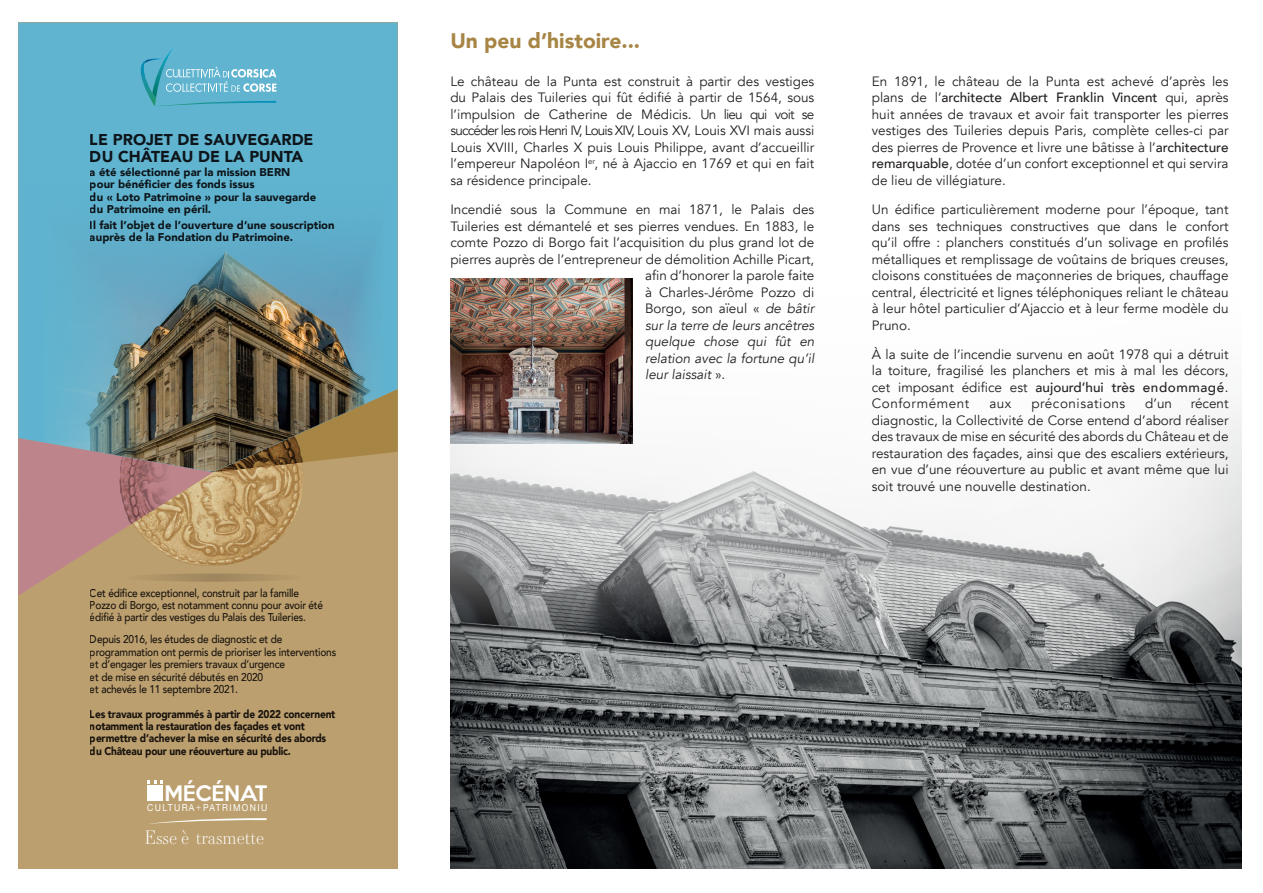
<style>
.page{position:relative;width:1263px;height:893px;background:#fff}
.page>*{position:absolute;margin:0;border:0;box-sizing:border-box;transform-origin:0 0}
.t1{font:900 21px "Avenir";color:#a78545}
.t2{font:500 19.5px "Keep Calm";color:#fff}
.t3{font:300 18.45px "Essonnes Display";color:#fff}
.t4{font:900 15.75px/16.8px "Avenir";color:#231f20}
.t5{font:13.5px/16.5px "Avenir";color:#231f20;text-align:justify}
.t6{font:italic 13.5px "Avenir";color:#231f20}
.t7{font:13.5px "Avenir";letter-spacing:.04em;color:#231f20}
.t8{font:500 11.25px/12.3px "Avenir";letter-spacing:-.02em;color:#231f20;scale:.9 1}
.t9{font:900 11.25px/12.3px "Avenir";color:#231f20}
.t10{font:900 11.25px/12.5px "Avenir";letter-spacing:-.02em;color:#231f20;scale:.9 1}
.t11{font:9.6px "Helvetica Neue";letter-spacing:.16em;color:#fff;scale:.9 1}
.s1{font-weight:300}
.s2{font-style:italic}
.s3{font-style:normal}
.s4{font-weight:500}
</style>
<div class="page">
<div style="left:18px;top:23px;width:380px;height:846px;background:#bb9f6f"></div>
<svg style="left:18px;top:472px;width:257px;height:124px"></svg>
<img style="left:103px;top:472px;width:110px;height:120px">
<img style="left:131px;top:472px;width:172px;height:94px">
<div style="left:18px;top:23px;width:380px;height:154px;background:#60b4d0"></div>
<svg style="left:18px;top:177px;width:380px;height:295px;background:#6eabbd"></svg>
<img style="left:44px;top:177px;width:339px;height:295px">
<svg style="left:139px;top:47px;width:138px;height:59px;background:#67b7d0"></svg>
<svg style="left:149px;top:818px;width:118px;height:6px"></svg>
<div style="left:147px;top:785px;width:16px;height:16px;background:#fff"></div>
<svg style="left:147px;top:780px;width:16px;height:3px"></svg>
<img style="left:450px;top:278px;width:791px;height:591px">
<img style="left:450px;top:279px;width:182px;height:165px">
<p class="t4" style="left:90px;top:131px;width:225px">LE PROJET DE SAUVEGARDE<br>DU CHÂTEAU DE LA PUNTA</p>
<p class="t9" style="left:90px;top:165px;width:228px">a été sélectionné par la mission BERN pour bénéficier des fonds issus<br>du « Loto Patrimoine » pour la sauvegarde du Patrimoine en péril.</p>
<p class="t9" style="left:90px;top:218px;width:246px">Il fait l’objet de l’ouverture d’une souscription auprès de la Fondation du Patrimoine.</p>
<p class="t8" style="left:90px;top:586px;width:261px">Cet édifice exceptionnel, construit par la famille<br>Pozzo di Borgo, est notamment connu pour avoir été édifié à partir des vestiges du Palais des Tuileries.</p>
<p class="t8" style="left:90px;top:633px;width:275px">Depuis 2016, les études de diagnostic et de programmation ont permis de prioriser les interventions et d’engager les premiers travaux d’urgence<br>et de mise en sécurité débutés en 2020<br>et achevés le 11 septembre 2021.</p>
<p class="t10" style="left:90px;top:707px;width:274px">Les travaux programmés à partir de 2022 concernent notamment la restauration des façades et vont permettre d’achever la mise en sécurité des abords du Château pour une réouverture au public.</p>
<h2 class="t2" style="left:164px;top:776px;width:105px">MÉCÉNAT</h2>
<p class="t11" style="left:147px;top:802px;width:135px">CULTURA<span class="s1">+</span>PATRIMONIU</p>
<h3 class="t3" style="left:145px;top:824px;width:121px">Esse è trasmette</h3>
<h1 class="t1" style="left:450px;top:22px;width:191px">Un peu d’histoire...</h1>
<p class="t5" style="left:450px;top:73px;width:365px">Le château de la Punta est construit à partir des vestiges du Palais des Tuileries qui fût édifié à partir de 1564, sous l’impulsion de Catherine de Médicis. Un lieu qui voit se succéder les rois Henri IV, Louis XIV, Louis XV, Louis XVI mais aussi Louis XVIII, Charles X puis Louis Philippe, avant d’accueillir l’empereur Napoléon I<sup>er</sup>, né à Ajaccio en 1769 et qui en fait sa résidence principale.</p>
<p class="t5" style="left:450px;top:201px;width:365px">Incendié sous la Commune en mai 1871, le Palais des</p>
<p class="t5" style="left:450px;top:218px;width:365px">Tuileries est démantelé et ses pierres vendues. En 1883, le</p>
<p class="t5" style="left:450px;top:234px;width:365px">comte Pozzo di Borgo fait l’acquisition du plus grand lot de</p>
<p class="t5" style="left:450px;top:251px;width:365px">pierres auprès de l’entrepreneur de démolition Achille Picart,</p>
<p class="t5" style="left:645px;top:267px;width:171px">afin d’honorer la parole faite</p>
<p class="t5" style="left:645px;top:284px;width:171px">à Charles-Jérôme Pozzo di</p>
<p class="t5" style="left:645px;top:300px;width:171px">Borgo, son aïeul « <span class="s2">de bâtir</span></p>
<p class="t6" style="left:645px;top:317px;width:171px">sur la terre de leurs ancêtres</p>
<p class="t6" style="left:645px;top:333px;width:171px">quelque chose qui fût en</p>
<p class="t6" style="left:645px;top:350px;width:171px">relation avec la fortune qu’il</p>
<p class="t6" style="left:645px;top:366px;width:82px">leur laissait <span class="s3">».</span></p>
<p class="t5" style="left:872px;top:73px;width:358px">En 1891, le château de la Punta est achevé d’après les plans de l’<span class="s4">architecte Albert Franklin Vincent</span> qui, après huit années de travaux et avoir fait transporter les pierres vestiges des Tuileries depuis Paris, complète celles-ci par des pierres de Provence et livre une bâtisse à l’<span class="s4">architecture remarquable</span>, dotée d’un confort exceptionnel et qui servira de lieu de villégiature.</p>
<p class="t5" style="left:872px;top:201px;width:358px">Un édifice particulièrement moderne pour l’époque, tant dans ses techniques constructives que dans le confort qu’il offre : planchers constitués d’un solivage en profilés métalliques et remplissage de voûtains de briques creuses, cloisons constituées de maçonneries de briques, chauffage central, électricité et lignes téléphoniques reliant le château à leur hôtel particulier d’Ajaccio et à leur ferme modèle du Pruno.</p>
<p class="t5" style="left:872px;top:346px;width:358px">À la suite de l’incendie survenu en août 1978 qui a détruit la toiture, fragilisé les planchers et mis à mal les décors, cet imposant édifice est <span class="s4">aujourd’hui très endommagé</span>.<br>Conformément</p>
<p class="t5" style="left:989px;top:396px;width:24px">aux</p>
<p class="t7" style="left:1031px;top:396px;width:96px">préconisations</p>
<p class="t5" style="left:1145px;top:396px;width:28px">d’un</p>
<p class="t5" style="left:872px;top:396px;width:358px;text-indent:319px">récent diagnostic, la Collectivité de Corse entend d’abord réaliser des travaux de mise en sécurité des abords du Château et de restauration des façades, ainsi que des escaliers extérieurs, en vue d’une réouverture au public et avant même que lui soit trouvé une nouvelle destination.</p>
</div>
